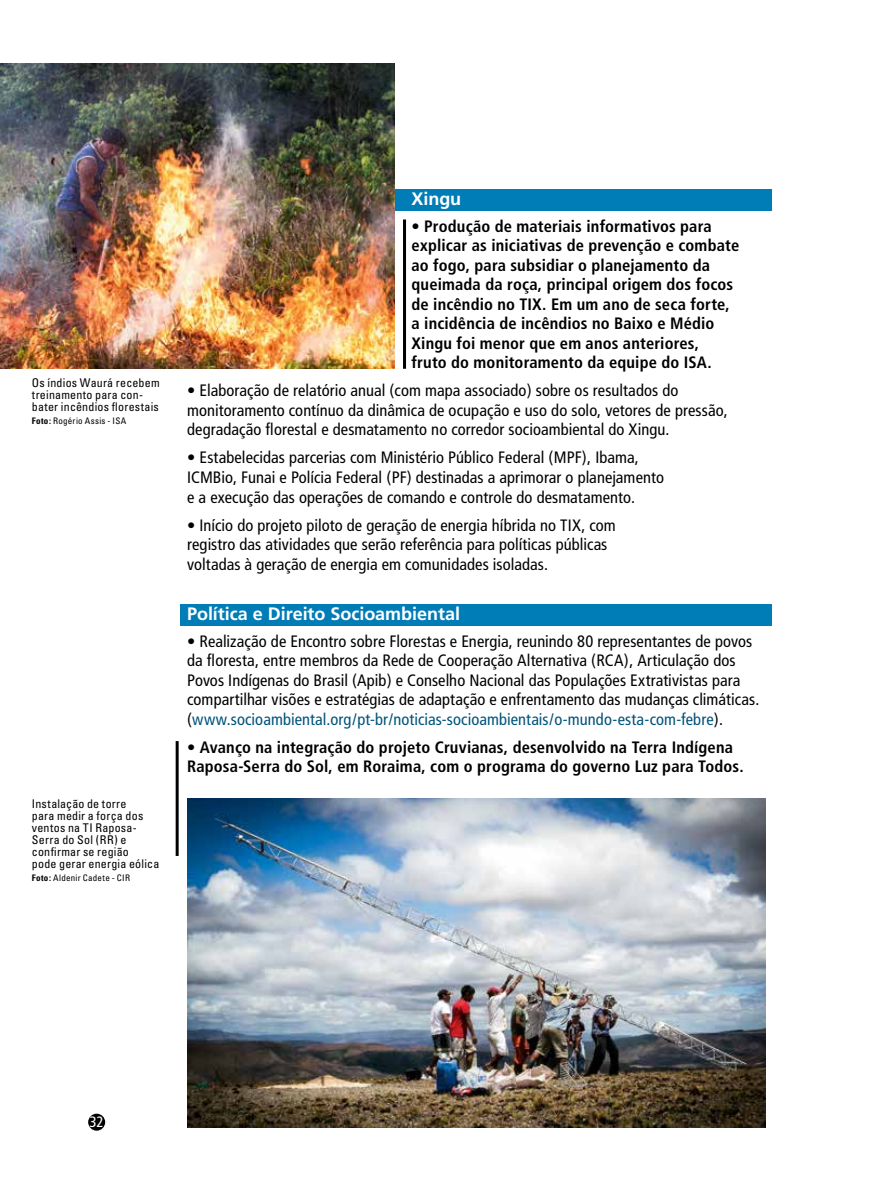
<style>
.page{position:relative;width:872px;height:1191px;background:#fff}
.page>*{position:absolute;margin:0;border:0;box-sizing:border-box;transform-origin:0 0}
.t1{font:700 18px "Frutiger";color:#fff}
.t2{font:condensed 16.5px/19.5px "Frutiger";letter-spacing:.005em;color:#000}
.t3{font:700 condensed 16.5px/19.5px "Frutiger";letter-spacing:.01em;color:#000}
.t4{font:condensed 15px "Frutiger";color:#fff}
.t5{font:condensed 12px/12px "Univers";letter-spacing:.015em;color:#000}
.t6{font:condensed 9px "Univers";letter-spacing:.03em;color:#000}
.s1{font-weight:700}
.s2{color:#00537c}
</style>
<div class="page">
<div style="left:88px;top:1113px;width:17px;height:17px;background:#000;border-radius:50%"></div>
<div style="left:181px;top:190px;width:591px;height:21px;background:#007db7"></div>
<div style="left:181px;top:604px;width:591px;height:21px;background:#007db7"></div>
<img style="left:187px;top:798px;width:578px;height:329px">
<hr style="left:403px;top:219px;width:3px;height:150px;background:#000">
<hr style="left:176px;top:741px;width:3px;height:115px;background:#000">
<img style="left:0;top:64px;width:394px;height:305px">
<p class="t5" style="left:32px;top:376px;width:129px">Os índios Waurá recebem treinamento para con&shy;bater incêndios florestais</p>
<p class="t6" style="left:32px;top:415px;width:96px"><span class="s1">Foto:</span> Rogério Assis - ISA</p>
<p class="t5" style="left:32px;top:797px;width:129px">Instalação de torre<br>para medir a força dos ventos na TI Raposa-<br>Serra do Sol (RR) e confirmar se região<br>pode gerar energia eólica</p>
<p class="t6" style="left:32px;top:872px;width:100px"><span class="s1">Foto:</span> Aldenir Cadete - CIR</p>
<p class="t1" style="left:411px;top:188px;width:51px">Xingu</p>
<p class="t3" style="left:411px;top:216px;width:329px">• Produção de materiais informativos para explicar as iniciativas de prevenção e combate ao fogo, para subsidiar o planejamento da queimada da roça, principal origem dos focos de incêndio no TIX. Em um ano de seca forte, a incidência de incêndios no Baixo e Médio Xingu foi menor que em anos anteriores,<br>fruto do monitoramento da equipe do ISA.</p>
<p class="t2" style="left:187px;top:381px;width:542px">• Elaboração de relatório anual (com mapa associado) sobre os resultados do monitoramento contínuo da dinâmica de ocupação e uso do solo, vetores de pressão, degradação florestal e desmatamento no corredor socioambiental do Xingu.</p>
<p class="t2" style="left:187px;top:448px;width:478px">• Estabelecidas parcerias com Ministério Público Federal (MPF), Ibama,<br>ICMBio, Funai e Polícia Federal (PF) destinadas a aprimorar o planejamento e a execução das operações de comando e controle do desmatamento.</p>
<p class="t2" style="left:187px;top:515px;width:430px">• Início do projeto piloto de geração de energia híbrida no TIX, com registro das atividades que serão referência para políticas públicas voltadas à geração de energia em comunidades isoladas.</p>
<p class="t1" style="left:187px;top:603px;width:274px">Política e Direito Socioambiental</p>
<p class="t2" style="left:187px;top:631px;width:573px">• Realização de Encontro sobre Florestas e Energia, reunindo 80 representantes de povos da floresta, entre membros da Rede de Cooperação Alternativa (RCA), Articulação dos Povos Indígenas do Brasil (Apib) e Conselho Nacional das Populações Extrativistas para compartilhar visões e estratégias de adaptação e enfrentamento das mudanças climáticas. (<span class="s2">www.socioambiental.org/pt-br/noticias-socioambientais/o-mundo-esta-com-febre</span>).</p>
<p class="t3" style="left:187px;top:737px;width:558px">• Avanço na integração do projeto Cruvianas, desenvolvido na Terra Indígena<br>Raposa-Serra do Sol, em Roraima, com o programa do governo Luz para Todos.</p>
<p class="t4" style="left:89px;top:1113px;width:16px">32</p>
</div>
